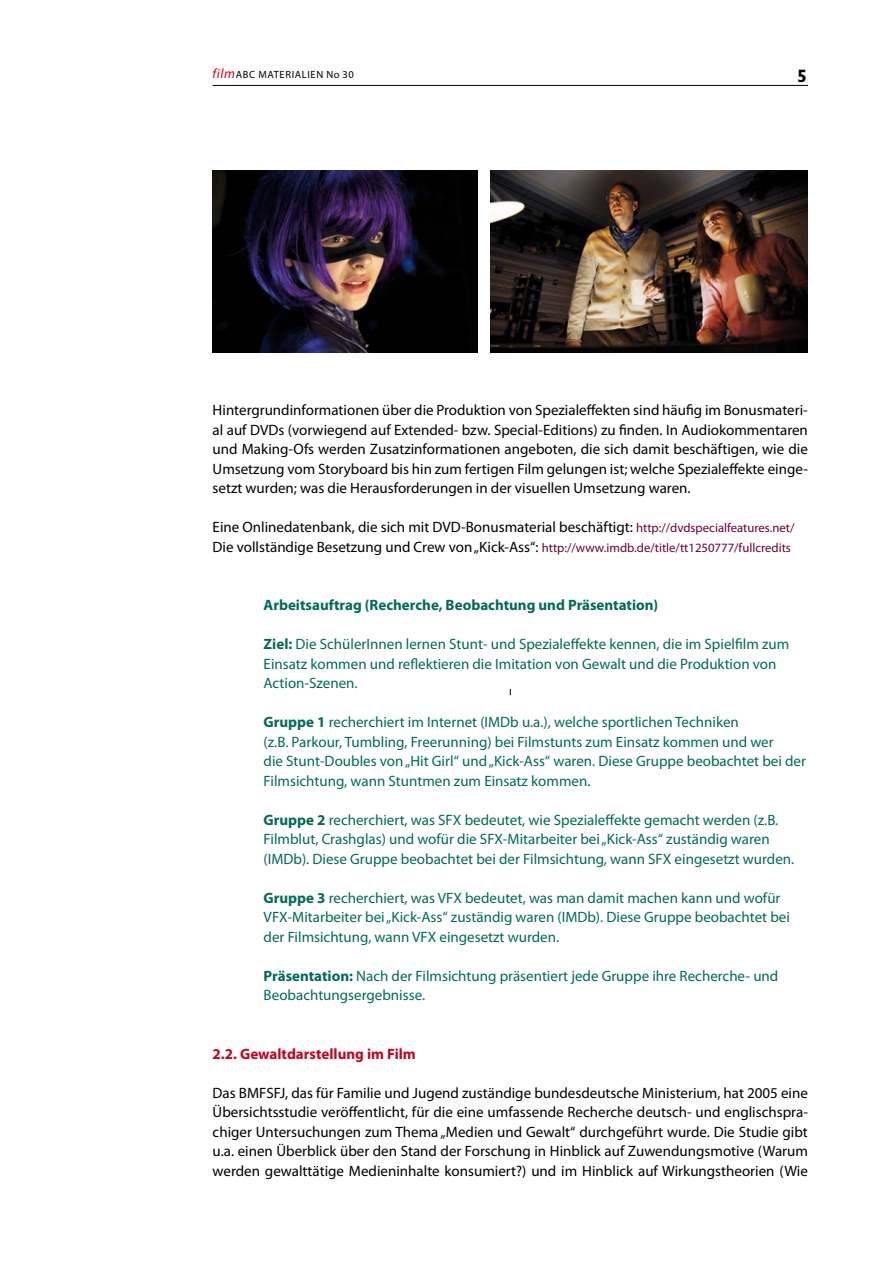
<style>
.page{position:relative;width:893px;height:1263px;background:#fff}
.page>*{position:absolute;margin:0;border:0;box-sizing:border-box;transform-origin:0 0}
.t1{font:700 18px "Gill Sans";color:#000}
.t2{font:15px/19.5px "Myriad Pro";color:#006a5a}
.t3{font:15px/19.5px "Myriad Pro";color:#000;text-align:justify}
.t4{font:700 15px "Myriad Pro";color:#006a5a}
.t5{font:700 15px "Myriad Pro";color:#c3041f}
.t6{font:12.75px "Myriad Pro";color:#690036}
.t7{font:10.5px "Myriad Pro";letter-spacing:.06em;color:#000}
.s1{font-style:italic;font-size:13.5px;color:#c3041f}
.s2{font-size:12.75px;color:#690036}
.s3{font-size:15px;color:#000}
.s4{font-weight:700}
</style>
<div class="page">
<hr style="left:213px;top:85px;width:595px;height:1px;background:#000">
<img style="left:213px;top:170px;width:264px;height:183px">
<img style="left:490px;top:170px;width:318px;height:183px">
<p class="t7" style="left:213px;top:68px;width:143px"><span class="s1">film</span>ABC Materialien No 30</p>
<p class="t1" style="left:797px;top:65px;width:11px">5</p>
<p class="t3" style="left:213px;top:400px;width:597px">H intergrundinformationen über die Produktion von Spezialeffekten sind häufig im Bonusmateri&shy;al auf DVDs (vorwiegend auf Extended- bzw. Special-Editions) zu finden. I n Audiokommentaren und Making-Ofs werden Zusatzinformationen angeboten, die sich damit beschäftigen, wie die Umsetzung vom Storyboard bis hin zum fertigen Film gelungen ist; welche Spezialeffekte einge&shy;setzt wurden; was die Herausforderungen in der visuellen Umsetzung waren.</p>
<p class="t3" style="left:213px;top:517px;width:583px">Eine Onlinedatenbank, die sich mit DVD-Bonusmaterial beschäftigt: <span class="s2">http://dvdspecialfeatures.net/</span></p>
<p class="t6" style="left:213px;top:540px;width:580px"><span class="s3">Die vollständige Besetzung und Crew von „Kick-Ass“:</span> http://www.imdb.de/title/tt1250777/fullcredits</p>
<p class="t4" style="left:264px;top:595px;width:396px">Arbeitsauftrag (Recherche, Beobachtung und Präsentation)</p>
<p class="t2" style="left:264px;top:634px;width:527px"><span class="s4">Ziel:</span> Die SchülerI nnen lernen Stunt- und Spezialeffekte kennen, die im Spielfilm zum<br>Einsatz kommen und reflektieren die I mitation von Gewalt und die Produktion von<br>Action-Szenen.</p>
<p class="t2" style="left:264px;top:712px;width:544px"><span class="s4">Gruppe 1</span> recherchiert im I nternet (IMDb u.a.), welche sportlichen Techniken<br>(z.B. Parkour, Tumbling, Freerunning) bei Filmstunts zum Einsatz kommen und wer<br>die Stunt-Doubles von „H it Girl“ und „Kick-Ass“ waren. Diese Gruppe beobachtet bei der Filmsichtung, wann Stuntmen zum Einsatz kommen.</p>
<p class="t2" style="left:264px;top:810px;width:532px"><span class="s4">Gruppe 2</span> recherchiert, was SFX bedeutet, wie Spezialeffekte gemacht werden (z.B.<br>Filmblut, Crashglas) und wofür die SFX-Mitarbeiter bei „Kick-Ass“ zuständig waren (IMDb). Diese Gruppe beobachtet bei der Filmsichtung, wann SFX eingesetzt wurden.</p>
<p class="t2" style="left:264px;top:888px;width:528px"><span class="s4">Gruppe 3</span> recherchiert, was VFX bedeutet, was man damit machen kann und wofür<br>VFX-Mitarbeiter bei „Kick-Ass“ zuständig waren (IMDb). Diese Gruppe beobachtet bei der Filmsichtung, wann VFX eingesetzt wurden.</p>
<p class="t2" style="left:264px;top:966px;width:516px"><span class="s4">Präsentation:</span> Nach der Filmsichtung präsentiert jede Gruppe ihre Recherche- und<br>Beobachtungsergebnisse.</p>
<p class="t5" style="left:213px;top:1044px;width:205px">2.2. Gewaltdarstellung im Film</p>
<p class="t3" style="left:213px;top:1083px;width:597px">Das BMFSFJ, das für Familie und Jugend zuständige bundesdeutsche Ministerium, hat 2005 eine Übersichtsstudie veröffentlicht, für die eine umfassende Recherche deutsch- und englischspra&shy;chiger Untersuchungen zum Thema „Medien und Gewalt“ durchgeführt wurde. Die Studie gibt u.a. einen Überblick über den Stand der Forschung in H inblick auf Zuwendungsmotive (Warum werden gewalttätige Medieninhalte konsumiert?) und im H inblick auf Wirkungstheorien (Wie</p>
</div>
